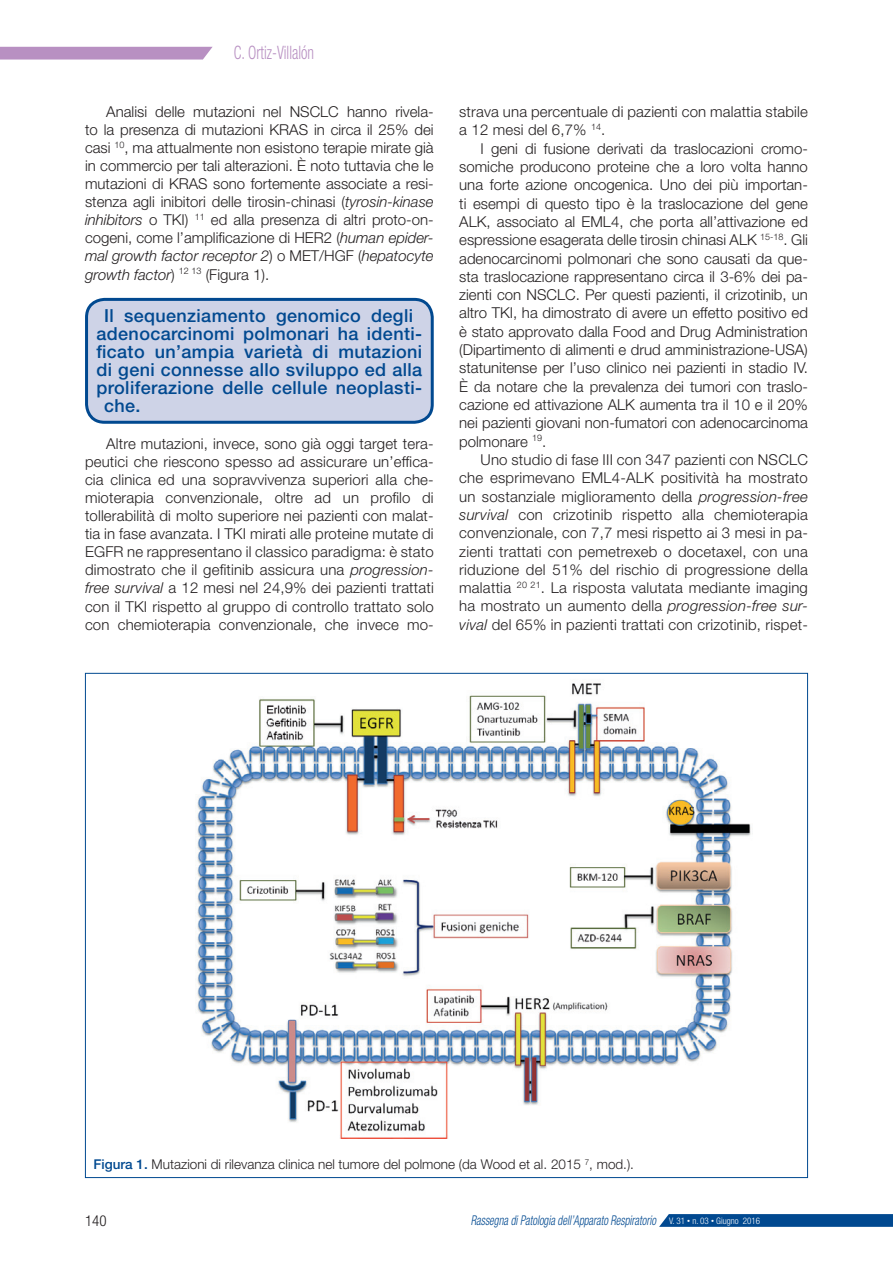
<style>
.page{position:relative;width:893px;height:1263px;background:#fff}
.page>*{position:absolute;margin:0;border:0;box-sizing:border-box;transform-origin:0 0}
.t1{font:300 condensed 18.45px "Helvetica Neue LT Std";color:#b890c2;scale:.8 1}
.t2{font:500 18px "Helvetica Neue LT Std";letter-spacing:.02em;color:#014990}
.t3{font:300 15px/18.3px "Helvetica Neue LT Std";letter-spacing:.01em;color:#231f20;text-align:justify}
.t4{font:300 condensed 15px "Helvetica Neue LT Std";color:#231f20}
.t5{font:300 13.5px "Helvetica Neue LT Std";color:#231f20}
.t6{font:italic 300 condensed 13.5px "Helvetica Neue LT Std";color:#014990;scale:.8 1}
.s1{font-style:italic}
.s2{font-weight:500;color:#014990}
.s3{font-style:normal;font-size:9px;color:#fff}
.s4{font-style:normal;font-size:6px;color:#fff}
</style>
<div class="page">
<svg style="left:0;top:47px;width:213px;height:13px;background:#bc96c5"></svg>
<svg style="left:659px;top:1214px;width:234px;height:13px;background:#0a5094"></svg>
<div style="left:87px;top:299px;width:345px;height:123px;background:#ced3e7;border-radius:18px"></div>
<div style="left:85px;top:298px;width:349px;height:126px;border:3px solid #014990;border-radius:18px"></div>
<img style="left:196px;top:683px;width:555px;height:455px">
<p class="t1" style="left:234px;top:42px;width:102px">C. Ortiz-Villalón</p>
<p class="t3" style="left:85px;top:102px;width:350px;text-indent:21px">Analisi delle mutazioni nel NSCLC hanno rivela&shy;to la presenza di mutazioni KRAS in circa il 25% dei casi <sup>10</sup>, ma attualmente non esistono terapie mirate già in commercio per tali alterazioni. È noto tuttavia che le mutazioni di KRAS sono fortemente associate a resi&shy;stenza agli inibitori delle tirosin-chinasi (<span class="s1">tyrosin-kinase inhibitors</span> o TKI) <sup>11</sup> ed alla presenza di altri proto-on&shy;cogeni, come l’amplificazione di HER2 (<span class="s1">human epider&shy;mal growth factor receptor 2</span>) o MET/HGF (<span class="s1">hepatocyte growth factor</span>) <sup>12</sup> <sup>13</sup> (Figura 1).</p>
<p class="t2" style="left:104px;top:305px;width:310px">Il sequenziamento genomico degli</p>
<p class="t2" style="left:97px;top:323px;width:327px">adenocarcinomi polmonari ha identi-</p>
<p class="t2" style="left:97px;top:341px;width:327px">ficato un’ampia varietà di mutazioni</p>
<p class="t2" style="left:97px;top:359px;width:327px">di geni connesse allo sviluppo ed alla</p>
<p class="t2" style="left:97px;top:377px;width:327px">proliferazione delle cellule neoplasti-</p>
<p class="t2" style="left:104px;top:395px;width:38px">che.</p>
<p class="t3" style="left:85px;top:434px;width:350px;text-indent:21px">Altre mutazioni, invece, sono già oggi target tera&shy;peutici che riescono spesso ad assicurare un’effica&shy;cia clinica ed una sopravvivenza superiori alla che&shy;mioterapia convenzionale, oltre ad un profilo di tollerabilità di molto superiore nei pazienti con malat&shy;tia in fase avanzata. I TKI mirati alle proteine mutate di EGFR ne rappresentano il classico paradigma: è stato dimostrato che il gefitinib assicura una <span class="s1">progression&shy;free survival</span> a 12 mesi nel 24,9% dei pazienti trattati con il TKI rispetto al gruppo di controllo trattato solo con chemioterapia convenzionale, che invece mo-</p>
<p class="t3" style="left:459px;top:102px;width:350px">strava una percentuale di pazienti con malattia stabile a 12 mesi del 6,7% <sup>14</sup>.</p>
<p class="t3" style="left:459px;top:139px;width:350px;text-indent:21px">I geni di fusione derivati da traslocazioni cromo&shy;somiche producono proteine che a loro volta hanno una forte azione oncogenica. Uno dei più importan&shy;ti esempi di questo tipo è la traslocazione del gene ALK, associato al EML4, che porta all’attivazione ed espressione esagerata delle tirosin chinasi ALK <sup>15-18</sup>. Gli adenocarcinomi polmonari che sono causati da que&shy;sta traslocazione rappresentano circa il 3-6% dei pa&shy;zienti con NSCLC. Per questi pazienti, il crizotinib, un altro TKI, ha dimostrato di avere un effetto positivo ed è stato approvato dalla Food and Drug Administration (Dipartimento di alimenti e drud amministrazione-USA) statunitense per l’uso clinico nei pazienti in stadio IV.<br>È da notare che la prevalenza dei tumori con traslo&shy;cazione ed attivazione ALK aumenta tra il 10 e il 20% nei pazienti giovani non-fumatori con adenocarcinoma polmonare <sup>19</sup>.</p>
<p class="t3" style="left:459px;top:450px;width:350px;text-indent:21px">Uno studio di fase III con 347 pazienti con NSCLC che esprimevano EML4-ALK positività ha mostrato un sostanziale miglioramento della <span class="s1">progression-free survival</span> con crizotinib rispetto alla chemioterapia convenzionale, con 7,7 mesi rispetto ai 3 mesi in pa&shy;zienti trattati con pemetrexeb o docetaxel, con una riduzione del 51% del rischio di progressione della malattia <sup>20</sup> <sup>21</sup>. La risposta valutata mediante imaging ha mostrato un aumento della <span class="s1">progression-free sur&shy;vival</span> del 65% in pazienti trattati con crizotinib, rispet-</p>
<p class="t5" style="left:94px;top:1156px;width:542px"><span class="s2">Figura 1.</span> Mutazioni di rilevanza clinica nel tumore del polmone (da Wood et al. 2015 <sup>7</sup>, mod.).</p>
<p class="t4" style="left:85px;top:1212px;width:23px">140</p>
<p class="t6" style="left:471px;top:1212px;width:363px">Rassegna di Patologia dell’Apparato Respiratorio <span class="s3">V. 31</span> <span class="s4">•</span> <span class="s3">n. 03</span> <span class="s4">•</span> <span class="s3">Giugno 2016</span></p>
</div>
